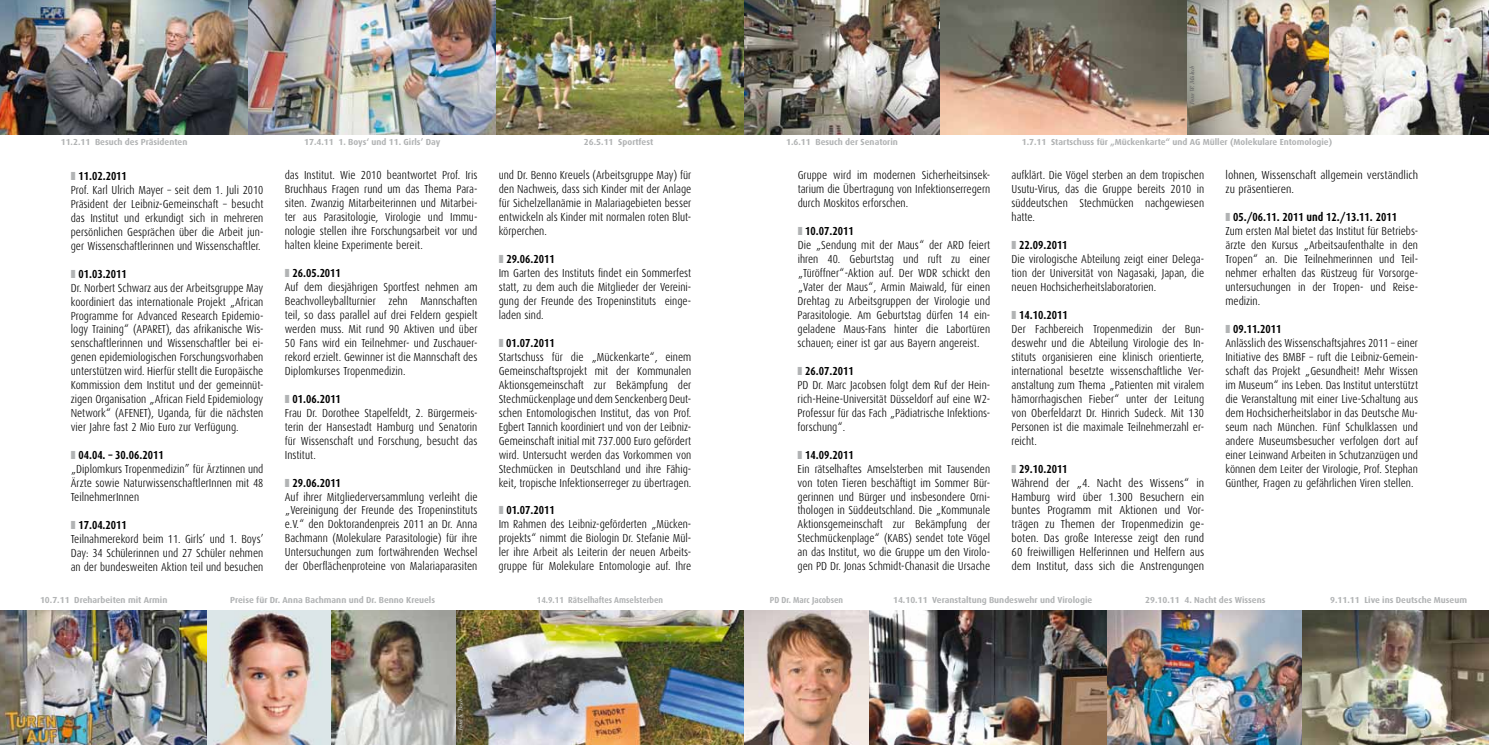
<style>
.page{position:relative;width:1489px;height:745px;background:#fff}
.page>*{position:absolute;margin:0;border:0;box-sizing:border-box;transform-origin:0 0}
.t1{font:300 11.62px/14px "Dax Condensed";color:#000}
.t2{font:300 11.62px/14px "Dax Condensed";color:#000;scale:1.04 1}
.t3{font:700 8.75px "Dax";color:#b1b3b4}
.t4{font:700 8.75px "Dax";color:#b1b3b4;scale:.91 1}
.t5{font:italic 6.25px "Adobe Garamond Pro";color:#58585a}
.t6{font:italic 6.25px "Adobe Garamond Pro";color:#d9dadb}
.s1{color:#b1b3b4}
.s2{font-weight:700}
.s3{font-family:"Adobe Garamond"}
</style>
<div class="page">
<img style="left:0;top:0;width:248px;height:135px">
<img style="left:0;top:610px;width:207px;height:134px">
<img style="left:455px;top:610px;width:289px;height:134px">
<img style="left:207px;top:610px;width:124px;height:134px">
<img style="left:331px;top:610px;width:124px;height:134px">
<img style="left:248px;top:0;width:248px;height:135px">
<img style="left:496px;top:0;width:248px;height:135px">
<img style="left:939px;top:0;width:248px;height:135px">
<img style="left:868px;top:610px;width:239px;height:134px">
<img style="left:1107px;top:610px;width:195px;height:134px">
<img style="left:1302px;top:610px;width:186px;height:134px">
<img style="left:1187px;top:0;width:142px;height:135px">
<img style="left:1329px;top:0;width:159px;height:135px">
<img style="left:744px;top:610px;width:124px;height:134px">
<img style="left:744px;top:0;width:195px;height:135px">
<p class="t3" style="left:61px;top:137px;width:128px">11.2.11 Besuch des Präsidenten</p>
<p class="t3" style="left:304px;top:137px;width:138px">17.4.11 1. Boys‘ und 11. Girls’ Day</p>
<p class="t3" style="left:584px;top:137px;width:71px">26.5.11 Sportfest</p>
<p class="t1" style="left:498px;top:168px;width:194px;text-align:justify">und Dr. Benno Kreuels (Arbeitsgruppe May) für den Nachweis, dass sich Kinder mit der Anlage für Sichelzellanämie in Malariagebieten besser entwickeln als Kinder mit normalen roten Blut&shy;körperchen.</p>
<p class="t1" style="left:498px;top:252px;width:194px"><span class="s1">❚</span> <span class="s2">29.06.2011<br></span>Im Garten des Instituts findet ein Sommerfest statt, zu dem auch die Mitglieder der Vereini&shy;gung der Freunde des Tropeninstituts einge&shy;laden sind.</p>
<p class="t1" style="left:498px;top:336px;width:194px"><span class="s1">❚</span> <span class="s2">01.07.2011<br></span>Startschuss für die „Mückenkarte“, einem Gemeinschaftsprojekt mit der Kommunalen Aktionsgemeinschaft zur Bekämpfung der Stechmückenplage und demSenckenberg Deut&shy;schen Entomologischen Institut, das von Prof.<br>Egbert Tannich koordiniert und von der Leibniz-Gemeinschaft initial mit 737.000 Euro gefördert wird. Untersucht werden das Vorkommen von Stechmücken in Deutschland und ihre Fähig&shy;keit, tropische Infektionserreger zu übertragen.</p>
<p class="t1" style="left:498px;top:503px;width:194px"><span class="s1">❚</span> <span class="s2">01.07.2011<br></span>Im Rahmen des Leibniz-geförderten „Mücken&shy;projekts“ nimmt die Biologin Dr. Stefanie Mül&shy;ler ihre Arbeit als Leiterin der neuen Arbeits&shy;gruppe für Molekulare Entomologie auf. Ihre</p>
<p class="t1" style="left:285px;top:168px;width:194px;text-align:justify">das Institut. Wie 2010 beantwortet Prof. Iris Bruchhaus Fragen rund um das Thema Para&shy;siten. Zwanzig Mitarbeiterinnen und Mitarbei&shy;ter aus Parasitologie, Virologie und Immu&shy;nologie stellen ihre Forschungsarbeit vor und halten kleine Experimente bereit.</p>
<p class="t1" style="left:285px;top:266px;width:194px"><span class="s1">❚</span> <span class="s2">26.05.2011<br></span>Auf dem diesjährigen Sportfest nehmen am Beachvolleyballturnier zehn Mannschaften teil, so dass parallel auf drei Feldern gespielt werden muss. Mit rund 90 Aktiven und über 50 Fans wird ein Teilnehmer- und Zuschauer&shy;rekord erzielt. Gewinner ist die Mannschaft des Diplomkurses Tropenmedizin.</p>
<p class="t1" style="left:285px;top:391px;width:194px"><span class="s1">❚</span> <span class="s2">01.06.2011<br></span>Frau Dr. Dorothee Stapelfeldt, 2. Bürgermeis&shy;terin der Hansestadt Hamburg und Senatorin für Wissenschaft und Forschung, besucht das<br>Institut.</p>
<p class="t1" style="left:285px;top:475px;width:194px"><span class="s1">❚</span> <span class="s2">29.06.2011<br></span>Auf ihrer Mitgliederversammlung verleiht die „Vereinigung der Freunde des Tropeninstituts e.V.“ den Doktorandenpreis 2011 an Dr. Anna Bachmann (Molekulare Parasitologie) für ihre Untersuchungen zum fortwährenden Wechsel der Oberflächenproteine von Malariaparasiten</p>
<p class="t1" style="left:71px;top:169px;width:194px"><span class="s1">❚</span> <span class="s2">11.02.2011<br></span>Prof. Karl Ulrich Mayer – seit dem 1. Juli 2010<br>Präsident der Leibniz-Gemeinschaft – besucht das Institut und erkundigt sich in mehreren persönlichen Gesprächen über die Arbeit jun&shy;ger Wissenschaftlerinnen und Wissenschaftler.</p>
<p class="t1" style="left:71px;top:266px;width:194px"><span class="s1">❚</span> <span class="s2">01.03.2011<br></span>Dr. Norbert Schwarz aus der Arbeitsgruppe May koordiniert das internationale Projekt „African Programme for Advanced Research Epidemio&shy;logy Training“ (APARET), das afrikanische Wis&shy;senschaftlerinnen und Wissenschaftler bei ei&shy;genen epidemiologischen Forschungsvorhaben unterstützen wird. Hierfür stellt die Europäische Kommission dem Institut und der gemeinnüt&shy;zigen Organisation „African Field Epidemiology Network“ (AFENET), Uganda, für die nächsten vier Jahre fast 2 Mio Euro zur Verfügung.</p>
<p class="t1" style="left:71px;top:448px;width:194px"><span class="s1">❚</span> <span class="s2">04.04. – 30.06.2011<br></span>„Diplomkurs Tropenmedizin” für Ärztinnen und Ärzte sowie NaturwissenschaftlerInnen mit 48<br>TeilnehmerInnen</p>
<p class="t1" style="left:71px;top:518px;width:194px"><span class="s1">❚</span> <span class="s2">17.04.2011<br></span>Teilnahmerekord beim 11. Girls’ und 1. Boys’ Day: 34 Schülerinnen und 27 Schüler nehmen an der bundesweiten Aktion teil und besuchen</p>
<p class="t3" style="left:40px;top:594px;width:129px">10.7.11 Dreharbeiten mit Armin</p>
<p class="t3" style="left:230px;top:594px;width:206px">Preise für Dr. Anna Bachmann und Dr. Benno Kreuels</p>
<p class="t4" style="left:537px;top:594px;width:140px">14.9.11 Rätselhaftes Amselsterben</p>
<p class="t6" style="left:457px;top:730px;width:34px;rotate:-90deg"><span class="s3">Foto:</span> S. Bosch</p>
<p class="t5" style="left:1188px;top:105px;width:41px;rotate:-90deg"><span class="s3">Foto:</span> W. Müksch</p>
<p class="t3" style="left:786px;top:137px;width:113px">1.6.11 Besuch der Senatorin</p>
<p class="t3" style="left:1021px;top:137px;width:312px">1.7.11 Startschuss für „Mückenkarte“ und AG Müller (Molekulare Entomologie)</p>
<p class="t1" style="left:797px;top:168px;width:194px;text-align:justify">Gruppe wird im modernen Sicherheitsinsek&shy;tarium die Übertragung von Infektionserregern durch Moskitos erforschen.</p>
<p class="t1" style="left:797px;top:224px;width:194px"><span class="s1">❚</span> <span class="s2">10.07.2011<br></span>Die „Sendung mit der Maus“ der ARD feiert ihren 40. Geburtstag und ruft zu einer „Türöffner“-Aktion auf. Der WDR schickt den „Vater der Maus“, Armin Maiwald, für einen Drehtag zu Arbeitsgruppen der Virologie und Parasitologie. Am Geburtstag dürfen 14 ein&shy;geladene Maus-Fans hinter die Labortüren schauen; einer ist gar aus Bayern angereist.</p>
<p class="t1" style="left:797px;top:364px;width:194px"><span class="s1">❚</span> <span class="s2">26.07.2011<br></span>PD Dr. Marc Jacobsen folgt dem Ruf der Hein&shy;rich-Heine-Universität Düsseldorf auf eine W2- Professur für das Fach „Pädiatrische Infektions&shy;forschung“.</p>
<p class="t1" style="left:797px;top:447px;width:194px"><span class="s1">❚</span> <span class="s2">14.09.2011<br></span>Ein rätselhaftes Amselsterben mit Tausenden von toten Tieren beschäftigt im Sommer Bür&shy;gerinnen und Bürger und insbesondere Orni&shy;thologen in Süddeutschland. Die „Kommunale Aktionsgemeinschaft zur Bekämpfung der Stechmückenplage“ (KABS) sendet tote Vögel an das Institut, wo die Gruppe um den Virolo&shy;gen PD Dr. Jonas Schmidt-Chanasit die Ursache</p>
<p class="t1" style="left:1011px;top:168px;width:194px;text-align:justify">aufklärt. Die Vögel sterben an dem tropischen Usutu-Virus, das die Gruppe bereits 2010 in süddeutschen Stechmücken nachgewiesen hatte.</p>
<p class="t1" style="left:1011px;top:238px;width:194px"><span class="s1">❚</span> <span class="s2">22.09.2011<br></span>Die virologische Abteilung zeigt einer Delega&shy;tion der Universität von Nagasaki, Japan, die neuen Hochsicherheitslaboratorien.</p>
<p class="t1" style="left:1011px;top:308px;width:194px"><span class="s1">❚</span> <span class="s2">14.10.2011<br></span>Der Fachbereich Tropenmedizin der Bun&shy;deswehr und die Abteilung Virologie des In&shy;stituts organisieren eine klinisch orientierte, international besetzte wissenschaftliche Ver&shy;anstaltung zum Thema „Patienten mit viralem hämorrhagischen Fieber“ unter der Leitung von Oberfeldarzt Dr. Hinrich Sudeck. Mit 130<br>Personen ist die maximale Teilnehmerzahl er&shy;reicht.</p>
<p class="t2" style="left:1011px;top:461px;width:187px"><span class="s1">❚</span> <span class="s2">29.10.2011<br></span>Während der „4. Nacht des Wissens“ in Hamburg wird über 1.300 Besuchern ein buntes Programm mit Aktionen und Vor&shy;trägen zu Themen der Tropenmedizin ge&shy;boten. Das große Interesse zeigt den rund 60 freiwilligen Helferinnen und Helfern aus dem Institut, dass sich die Anstrengungen</p>
<p class="t2" style="left:1225px;top:168px;width:187px">lohnen, Wissenschaft allgemein verständlich zu präsentieren.</p>
<p class="t1" style="left:1225px;top:210px;width:194px"><span class="s1">❚</span> <span class="s2">05./06.11. 2011 und 12./13.11. 2011<br></span>Zum ersten Mal bietet das Institut für Betriebs&shy;ärzte den Kursus „Arbeitsaufenthalte in den Tropen“ an. Die Teilnehmerinnen und Teil&shy;nehmer erhalten das Rüstzeug für Vorsorge&shy;untersuchungen in der Tropen- und Reise&shy;medizin.</p>
<p class="t1" style="left:1225px;top:322px;width:194px"><span class="s1">❚</span> <span class="s2">09.11.2011<br></span>Anlässlich des Wissenschaftsjahres 2011 – einer Initiative des BMBF – ruft die Leibniz-Gemein&shy;schaft das Projekt „Gesundheit! Mehr Wissen im Museum“ ins Leben. Das Institut unterstützt die Veranstaltung mit einer Live-Schaltung aus dem Hochsicherheitslabor in das Deutsche Mu&shy;seum nach München. Fünf Schulklassen und andere Museumsbesucher verfolgen dort auf einer Leinwand Arbeiten in Schutzanzügen und können dem Leiter der Virologie, Prof. Stephan Günther, Fragen zu gefährlichen Viren stellen.</p>
<p class="t4" style="left:769px;top:594px;width:82px">PD Dr. Marc Jacobsen</p>
<p class="t3" style="left:893px;top:594px;width:201px">14.10.11 Veranstaltung Bundeswehr und Virologie</p>
<p class="t3" style="left:1145px;top:594px;width:122px">29.10.11 4. Nacht des Wissens</p>
<p class="t3" style="left:1329px;top:594px;width:138px">9.11.11 Live ins Deutsche Museum</p>
</div>
